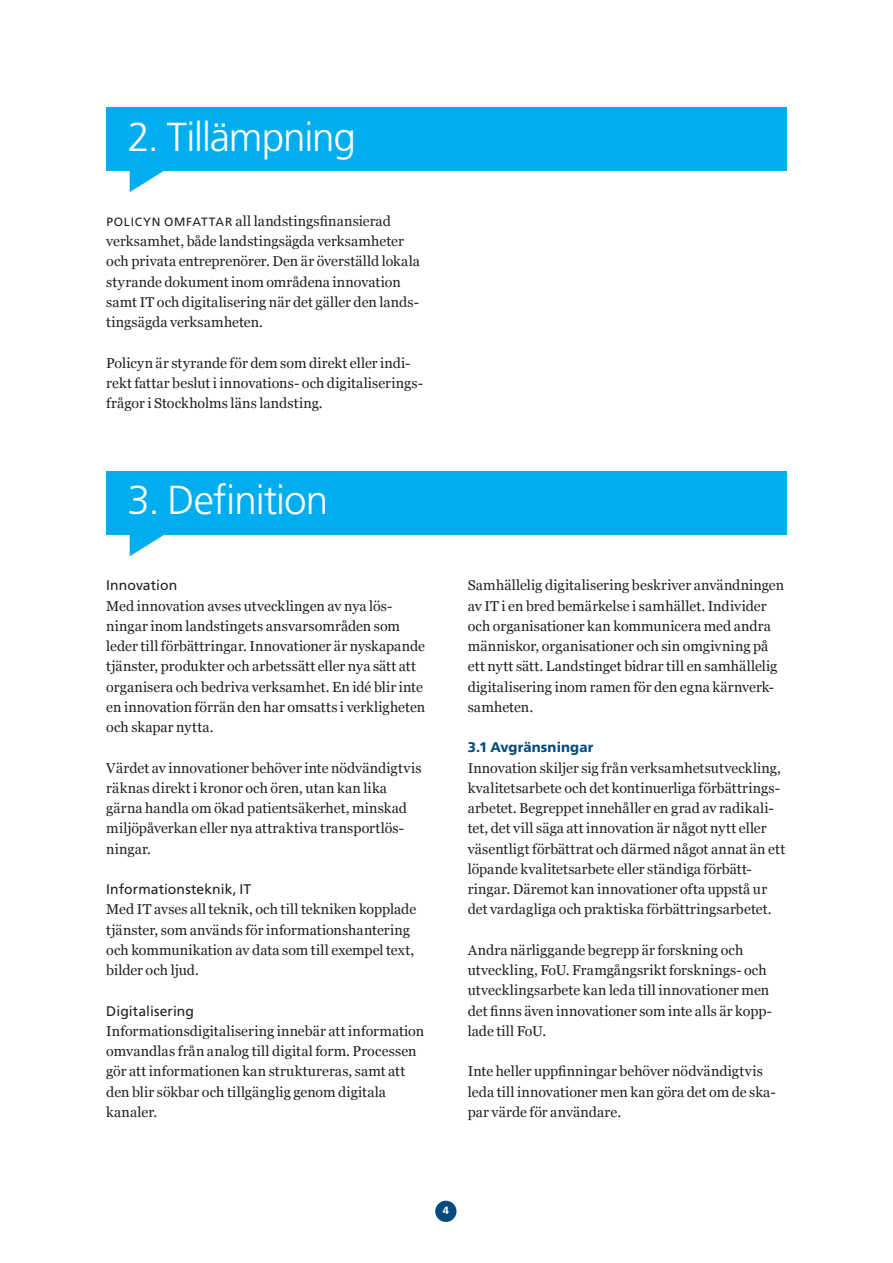
<style>
.page{position:relative;width:893px;height:1263px;background:#fff}
.page>*{position:absolute;margin:0;border:0;box-sizing:border-box;transform-origin:0 0}
.t1{font:300 40.5px "Frutiger SLLOTF";letter-spacing:-.025em;color:#fff}
.t2{font:14.25px/20.2px "Georgia";letter-spacing:.005em;color:#231f20}
.t3{font:13.95px "Frutiger SLLOTF";letter-spacing:.005em;color:#231f20}
.t4{font:800 13.95px "Frutiger SLLOTF";letter-spacing:.01em;color:#044c80}
.t5{font:800 10.5px "Frutiger SLLOTF";color:#fff}
.s1{font-family:"Frutiger SLLOTF";font-size:12px}
</style>
<div class="page">
<div style="left:435px;top:1201px;width:21px;height:21px;background:#044c80;border-radius:50%"></div>
<div style="left:106px;top:107px;width:681px;height:64px;background:#00aeef"></div>
<svg style="left:130px;top:171px;width:34px;height:21px"></svg>
<div style="left:106px;top:471px;width:681px;height:64px;background:#00aeef"></div>
<svg style="left:130px;top:535px;width:34px;height:21px"></svg>
<h1 class="t1" style="left:128px;top:114px;width:230px">2. Tillämpning</h1>
<p class="t2" style="left:106px;top:210px;width:315px"><span class="s1">POLICYN OMFATTAR</span> all landstingsfinansierad verksamhet, både landstingsägda verksamheter och privata entreprenörer. Den är överställd lokala styrande dokument inom områdena innovation samt IT och digitalisering när det gäller den lands&shy;tingsägda verksamheten.</p>
<p class="t2" style="left:106px;top:352px;width:318px">Policyn är styrande för dem som direkt eller indi&shy;rekt fattar beslut i innovations- och digitaliserings&shy;frågor i Stockholms läns landsting.</p>
<h1 class="t1" style="left:128px;top:477px;width:202px">3. Definition</h1>
<p class="t3" style="left:106px;top:577px;width:72px">Innovation</p>
<p class="t2" style="left:106px;top:595px;width:320px">Med innovation avses utvecklingen av nya lös&shy;ningar inom landstingets ansvarsområden som leder till förbättringar. Innovationer är nyskapande tjänster, produkter och arbetssätt eller nya sätt att organisera och bedriva verksamhet. En idé blir inte en innovation förrän den har omsatts i verkligheten och skapar nytta.</p>
<p class="t2" style="left:106px;top:757px;width:317px">Värdet av innovationer behöver inte nödvändigtvis räknas direkt i kronor och ören, utan kan lika gärna handla om ökad patientsäkerhet, minskad miljöpåverkan eller nya attraktiva transportlös&shy;ningar.</p>
<p class="t3" style="left:106px;top:881px;width:147px">Informationsteknik, IT</p>
<p class="t2" style="left:106px;top:899px;width:311px">Med IT avses all teknik, och till tekniken kopplade tjänster, som används för informationshantering och kommunikation av data som till exempel text, bilder och ljud.</p>
<p class="t3" style="left:106px;top:1002px;width:89px">Digitalisering</p>
<p class="t2" style="left:106px;top:1020px;width:319px">Informationsdigitalisering innebär att information omvandlas från analog till digital form. Processen gör att informationen kan struktureras, samt att den blir sökbar och tillgänglig genom digitala kanaler.</p>
<p class="t2" style="left:468px;top:575px;width:318px">Samhällelig digitalisering beskriver användningen av IT i en bred bemärkelse i samhället. Individer och organisationer kan kommunicera med andra människor, organisationer och sin omgivning på ett nytt sätt. Landstinget bidrar till en samhällelig digitalisering inom ramen för den egna kärnverk&shy;samheten.</p>
<p class="t4" style="left:468px;top:739px;width:127px">3.1 Avgränsningar</p>
<p class="t2" style="left:468px;top:757px;width:319px">Innovation skiljer sig från verksamhetsutveckling, kvalitetsarbete och det kontinuerliga förbättrings&shy;arbetet. Begreppet innehåller en grad av radikali&shy;tet, det vill säga att innovation är något nytt eller väsentligt förbättrat och därmed något annat än ett löpande kvalitetsarbete eller ständiga förbätt&shy;ringar. Däremot kan innovationer ofta uppstå ur det vardagliga och praktiska förbättringsarbetet.</p>
<p class="t2" style="left:468px;top:939px;width:306px">Andra närliggande begrepp är forskning och utveckling, FoU. Framgångsrikt forsknings- och utvecklingsarbete kan leda till innovationer men det finns även innovationer som inte alls är kopp&shy;lade till FoU.</p>
<p class="t2" style="left:468px;top:1061px;width:309px">Inte heller uppfinningar behöver nödvändigtvis leda till innovationer men kan göra det om de ska&shy;par värde för användare.</p>
<p class="t5" style="left:443px;top:1204px;width:8px">4</p>
</div>
